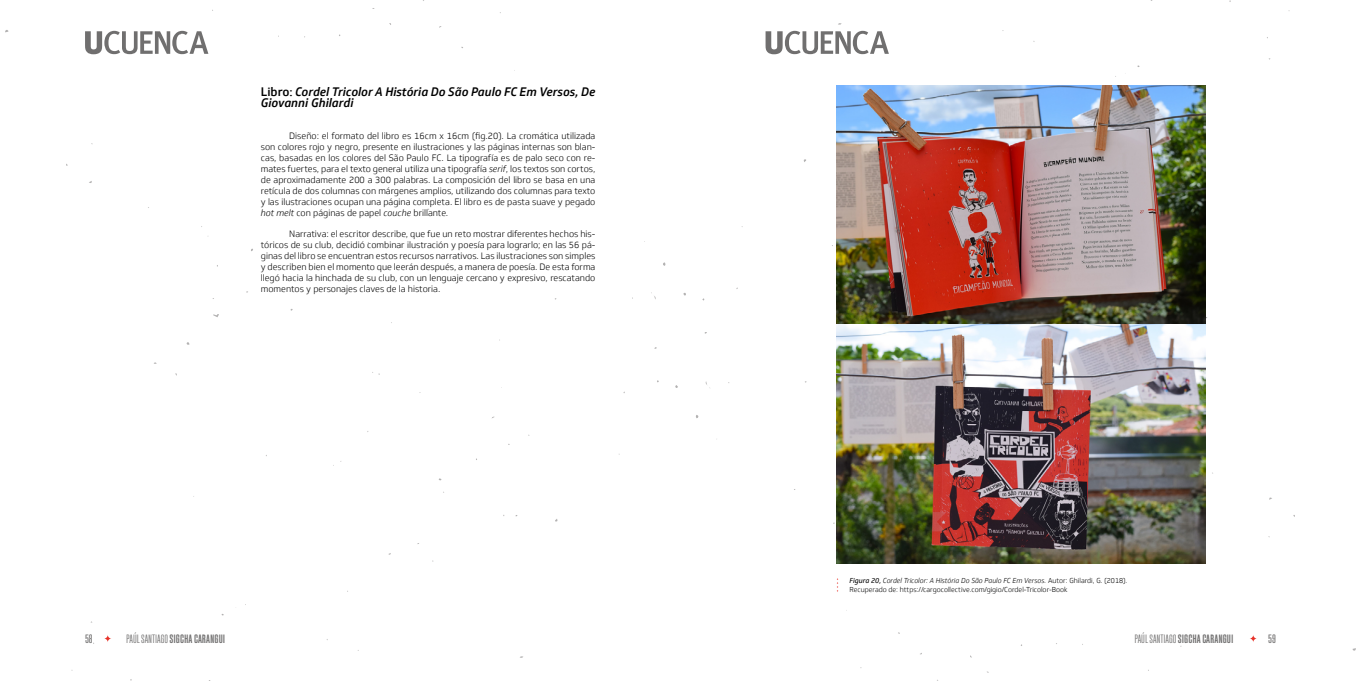
<style>
.page{position:relative;width:1361px;height:681px;background:#fff}
.page>*{position:absolute;margin:0;border:0;box-sizing:border-box;transform-origin:0 0}
.t1{font:italic 500 12px/10.9px "Soleto";letter-spacing:-.005em;color:#000}
.t2{font:500 condensed 12px "Fixture";color:#706f6f}
.t3{font:condensed 12px "Fixture";color:#706f6f}
.t4{font:300 9px/10.9px "Soleto";color:#000;text-align:justify}
.t5{font:300 7px/9px "Soleto";color:#000}
.s1{font-style:normal}
.s2{font-style:italic}
.s3{font-weight:400;font-style:italic}
.s4{font-weight:300}
</style>
<div class="page">
<svg style="left:213px;top:314px;width:6px;height:3px"></svg>
<svg style="left:104px;top:634px;width:8px;height:8px"></svg>
<svg style="left:85px;top:31px;width:123px;height:23px"></svg>
<svg style="left:765px;top:31px;width:124px;height:23px"></svg>
<svg style="left:1249px;top:634px;width:8px;height:8px"></svg>
<img style="left:836px;top:85px;width:369px;height:478px">
<h1 class="t1" style="left:261px;top:86px;width:336px"><span class="s1">Libro:</span> Cordel Tricolor A História Do São Paulo FC Em Versos, De<br>Giovanni Ghilardi</h1>
<p class="t4" style="left:261px;top:131px;width:336px;text-indent:28px">Diseño: el formato del libro es 16cm x 16cm (fig.20). La cromática utilizada son colores rojo y negro, presente en ilustraciones y las páginas internas son blan&shy;cas, basadas en los colores del São Paulo FC. La tipografía es de palo seco con re&shy;mates fuertes, para el texto general utiliza una tipografía <span class="s2">serif</span>, los textos son cortos, de aproximadamente 200 a 300 palabras. La composición del libro se basa en una retícula de dos columnas con márgenes amplios, utilizando dos columnas para texto y las ilustraciones ocupan una página completa. El libro es de pasta suave y pegado <span class="s2">hot melt</span> con páginas de papel <span class="s2">couche</span> brillante.</p>
<p class="t4" style="left:261px;top:228px;width:336px;text-indent:28px">Narrativa: el escritor describe, que fue un reto mostrar diferentes hechos his&shy;tóricos de su club, decidió combinar ilustración y poesía para lograrlo; en las 56 pá&shy;ginas del libro se encuentran estos recursos narrativos. Las ilustraciones son simples y describen bien el momento que leerán después, a manera de poesía. De esta forma llegó hacia la hinchada de su club, con un lenguaje cercano y expresivo, rescatando momentos y personajes claves de la historia.</p>
<p class="t5" style="left:849px;top:576px;width:279px"><span class="s3">Figura 20,</span> <span class="s2">Cordel Tricolor: A História Do São Paulo FC Em Versos.</span> Autor: Ghilardi, G. (2018).<br>Recuperado de: https://cargocollective.com/gigio/Cordel-Tricolor-Book</p>
<h1 class="t3" style="left:85px;top:631px;width:9px">58</h1>
<h1 class="t2" style="left:126px;top:631px;width:101px"><span class="s4">PAÚL SANTIAGO</span> SIGCHA CARANGUI</h1>
<h1 class="t2" style="left:1134px;top:631px;width:101px"><span class="s4">PAÚL SANTIAGO</span> SIGCHA CARANGUI</h1>
<h1 class="t3" style="left:1268px;top:631px;width:9px">59</h1>
</div>
